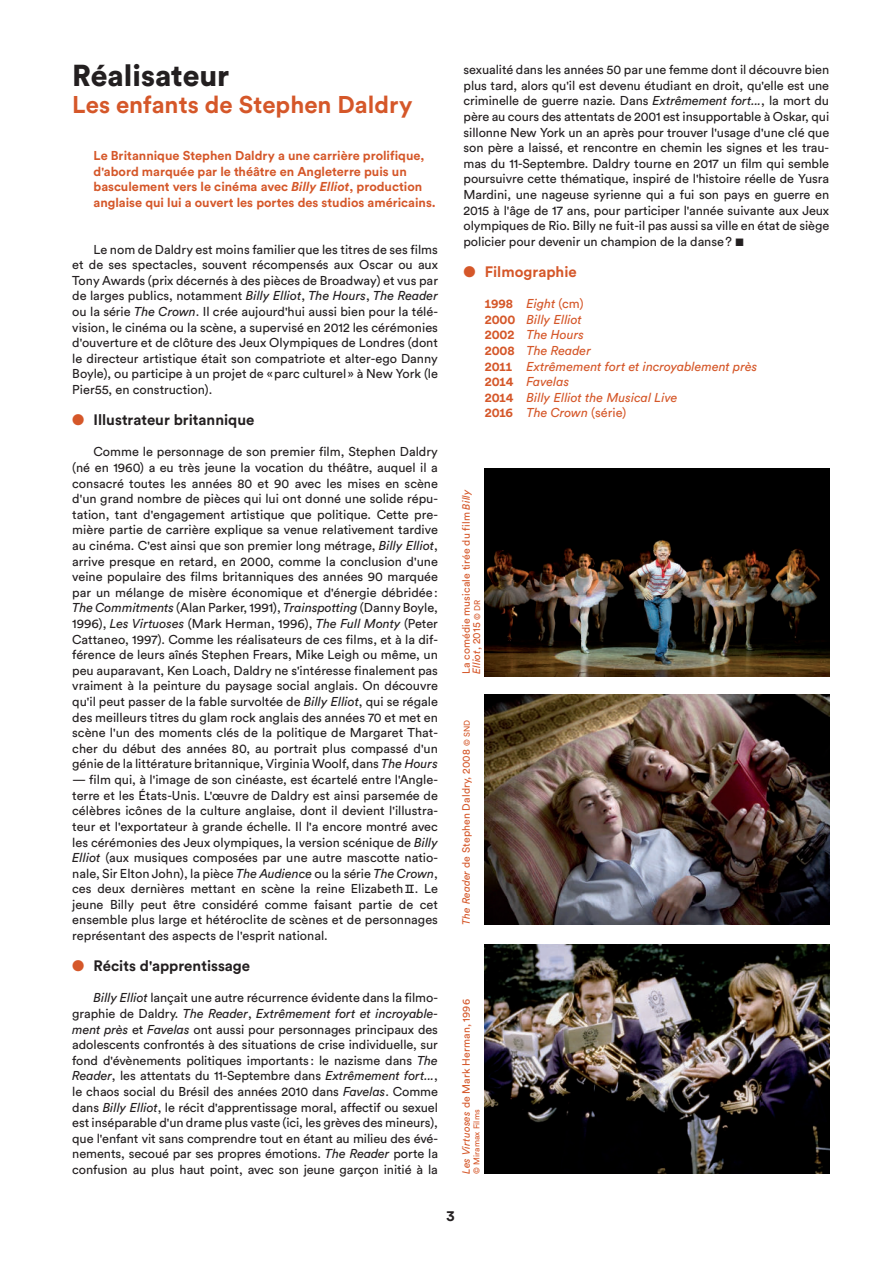
<style>
.page{position:relative;width:893px;height:1263px;background:#fff}
.page>*{position:absolute;margin:0;border:0;box-sizing:border-box;transform-origin:0 0}
.t1{font:900 30px "Circular Std";color:#231f20}
.t2{font:700 24px "Circular Std";color:#d55729}
.t3{font:700 15px "Circular Std";color:#231f20}
.t4{font:700 15px "Circular Std";color:#d55729}
.t5{font:12.75px/15.6px "Circular Std";color:#231f20;text-align:justify}
.t6{font:700 12.75px/15.6px "Circular Std";color:#d55729}
.t7{font:italic 12.75px/15.6px "Circular Std";color:#d55729}
.t8{font:10.5px/10.2px "Circular Std";letter-spacing:.01em;color:#d55729}
.t9{font:8.25px "Circular Std";letter-spacing:.01em;color:#d55729}
.s1{font-style:italic}
.s2{color:#d55729}
.s3{font-size:10.5px}
.s4{font-weight:700;font-style:normal}
.s5{font-style:normal}
.s6{font-size:8.25px}
</style>
<div class="page">
<img style="left:485px;top:469px;width:344px;height:207px">
<img style="left:485px;top:695px;width:344px;height:230px">
<img style="left:485px;top:944px;width:344px;height:230px">
<h1 class="t1" style="left:72px;top:59px;width:159px">Réalisateur</h1>
<h2 class="t2" style="left:72px;top:92px;width:342px">Les enfants de Stephen Daldry</h2>
<p class="t6" style="left:94px;top:148px;width:344px">Le Britannique Stephen Daldry a une carrière prolifique, d'abord marquée par le théâtre en Angleterre puis un basculement vers le cinéma avec <span class="s1">Billy Elliot</span>, production anglaise qui lui a ouvert les portes des studios américains.</p>
<p class="t5" style="left:72px;top:242px;width:367px;text-indent:21px">Le nom de Daldry est moins familier que les titres de ses films et de ses spectacles, souvent récompensés aux Oscar ou aux Tony Awards (prix décernés à des pièces de Broadway) et vus par de larges publics, notamment <span class="s1">Billy Elliot</span>, <span class="s1">The Hours</span>, <span class="s1">The Reader </span>ou la série <span class="s1">The Crown</span>. Il crée aujourd'hui aussi bien pour la télé&shy;vision, le cinéma ou la scène, a supervisé en 2012 les cérémonies d'ouverture et de clôture des Jeux Olympiques de Londres (dont le directeur artistique était son compatriote et alter-ego Danny Boyle), ou participe à un projet de « parc culturel » à New York (le Pier55, en construction).</p>
<p class="t3" style="left:72px;top:412px;width:184px"><span class="s2">●</span> Illustrateur britannique</p>
<p class="t5" style="left:72px;top:444px;width:367px;text-indent:21px">Comme le personnage de son premier film, Stephen Daldry (né en 1960) a eu très jeune la vocation du théâtre, auquel il a consacré toutes les années 80 et 90 avec les mises en scène d'un grand nombre de pièces qui lui ont donné une solide répu&shy;tation, tant d'engagement artistique que politique. Cette pre&shy;mière partie de carrière explique sa venue relativement tardive au cinéma. C'est ainsi que son premier long métrage, <span class="s1">Billy Elliot</span>, arrive presque en retard, en 2000, comme la conclusion d'une veine populaire des films britanniques des années 90 marquée par un mélange de misère économique et d'énergie débridée :<br><span class="s1">The Commitments</span> (Alan Parker, 1991), <span class="s1">Trainspotting</span> (Danny Boyle, 1996), <span class="s1">Les Virtuoses</span> (Mark Herman, 1996), <span class="s1">The Full Monty</span> (Peter Cattaneo, 1997). Comme les réalisateurs de ces films, et à la dif&shy;férence de leurs aînés Stephen Frears, Mike Leigh ou même, un peu auparavant, Ken Loach, Daldry ne s'intéresse finalement pas vraiment à la peinture du paysage social anglais. On découvre qu'il peut passer de la fable survoltée de <span class="s1">Billy Elliot</span>, qui se régale des meilleurs titres du glam rock anglais des années 70 et met en scène l'un des moments clés de la politique de Margaret That&shy;cher du début des années 80, au portrait plus compassé d'un génie de la littérature britannique, Virginia Woolf, dans <span class="s1">The Hours</span></p>
<p class="t5" style="left:72px;top:772px;width:367px">— film qui, à l'image de son cinéaste, est écartelé entre l'Angle&shy;terre et les États-Unis. L'œuvre de Daldry est ainsi parsemée de célèbres icônes de la culture anglaise, dont il devient l'illustra&shy;teur et l'exportateur à grande échelle. Il l'a encore montré avec les cérémonies des Jeux olympiques, la version scénique de <span class="s1">Billy Elliot</span> (aux musiques composées par une autre mascotte natio&shy;nale, Sir Elton John), la pièce <span class="s1">The Audience</span> ou la série <span class="s1">The Crown</span>, ces deux dernières mettant en scène la reine Elizabeth Ⅱ. Le jeune Billy peut être considéré comme faisant partie de cet ensemble plus large et hétéroclite de scènes et de personnages représentant des aspects de l'esprit national.</p>
<p class="t3" style="left:72px;top:958px;width:179px"><span class="s2">●</span> Récits d'apprentissage</p>
<p class="t5" style="left:72px;top:990px;width:367px;text-indent:21px"><span class="s1">Billy Elliot</span> lançait une autre récurrence évidente dans la filmo&shy;graphie de Daldry. <span class="s1">The Reader</span>, <span class="s1">Extrêmement fort et incroyable&shy;ment près</span> et <span class="s1">Favelas</span> ont aussi pour personnages principaux des adolescents confrontés à des situations de crise individuelle, sur fond d'évènements politiques importants : le nazisme dans <span class="s1">The Reader</span>, les attentats du 11-Septembre dans <span class="s1">Extrêmement fort...</span>, le chaos social du Brésil des années 2010 dans <span class="s1">Favelas</span>. Comme dans <span class="s1">Billy Elliot</span>, le récit d'apprentissage moral, affectif ou sexuel est inséparable d'un drame plus vaste (ici, les grèves des mineurs), que l'enfant vit sans comprendre tout en étant au milieu des évé&shy;nements, secoué par ses propres émotions. <span class="s1">The Reader</span> porte la confusion au plus haut point, avec son jeune garçon initié à la</p>
<p class="t5" style="left:463px;top:62px;width:367px">sexualité dans les années 50 par une femme dont il découvre bien plus tard, alors qu'il est devenu étudiant en droit, qu'elle est une criminelle de guerre nazie. Dans <span class="s1">Extrêmement fort...</span>, la mort du père au cours des attentats de 2001 est insupportable à Oskar, qui sillonne New York un an après pour trouver l'usage d'une clé que son père a laissé, et rencontre en chemin les signes et les trau&shy;mas du 11-Septembre. Daldry tourne en 2017 un film qui semble poursuivre cette thématique, inspiré de l'histoire réelle de Yusra Mardini, une nageuse syrienne qui a fui son pays en guerre en 2015 à l'âge de 17 ans, pour participer l'année suivante aux Jeux olympiques de Rio. Billy ne fuit-il pas aussi sa ville en état de siège policier pour devenir un champion de la danse ? <span class="s3">■</span></p>
<p class="t4" style="left:463px;top:264px;width:115px">● Filmographie</p>
<p class="t7" style="left:485px;top:297px;width:274px"><span class="s4">1998</span> Eight <span class="s5">(cm)<br></span><span class="s4">2000</span> Billy Elliot<br><span class="s4">2002</span> The Hours<br><span class="s4">2008</span> The Reader<br><span class="s4">2011</span> Extrêmement fort et incroyablement près<br><span class="s4">2014</span> Favelas<br><span class="s4">2014</span> Billy Elliot the Musical Live<br><span class="s4">2016</span> The Crown <span class="s5">(série)</span></p>
<p class="t8" style="left:461px;top:674px;width:187px;rotate:-90deg">La comédie musicale tirée du film <span class="s1">Billy<br>Elliot</span>, 2015 <span class="s6">© DR</span></p>
<p class="t8" style="left:461px;top:925px;width:206px;rotate:-90deg"><span class="s1">The Reader</span> de Stephen Daldry, 2008 <span class="s6">© SND</span></p>
<p class="t8" style="left:461px;top:1174px;width:176px;rotate:-90deg"><span class="s1">Les Virtuoses</span> de Mark Herman, 1996</p>
<p class="t9" style="left:472px;top:1174px;width:66px;rotate:-90deg">© Miramax Films</p>
<p class="t3" style="left:447px;top:1207px;width:10px">3</p>
</div>
